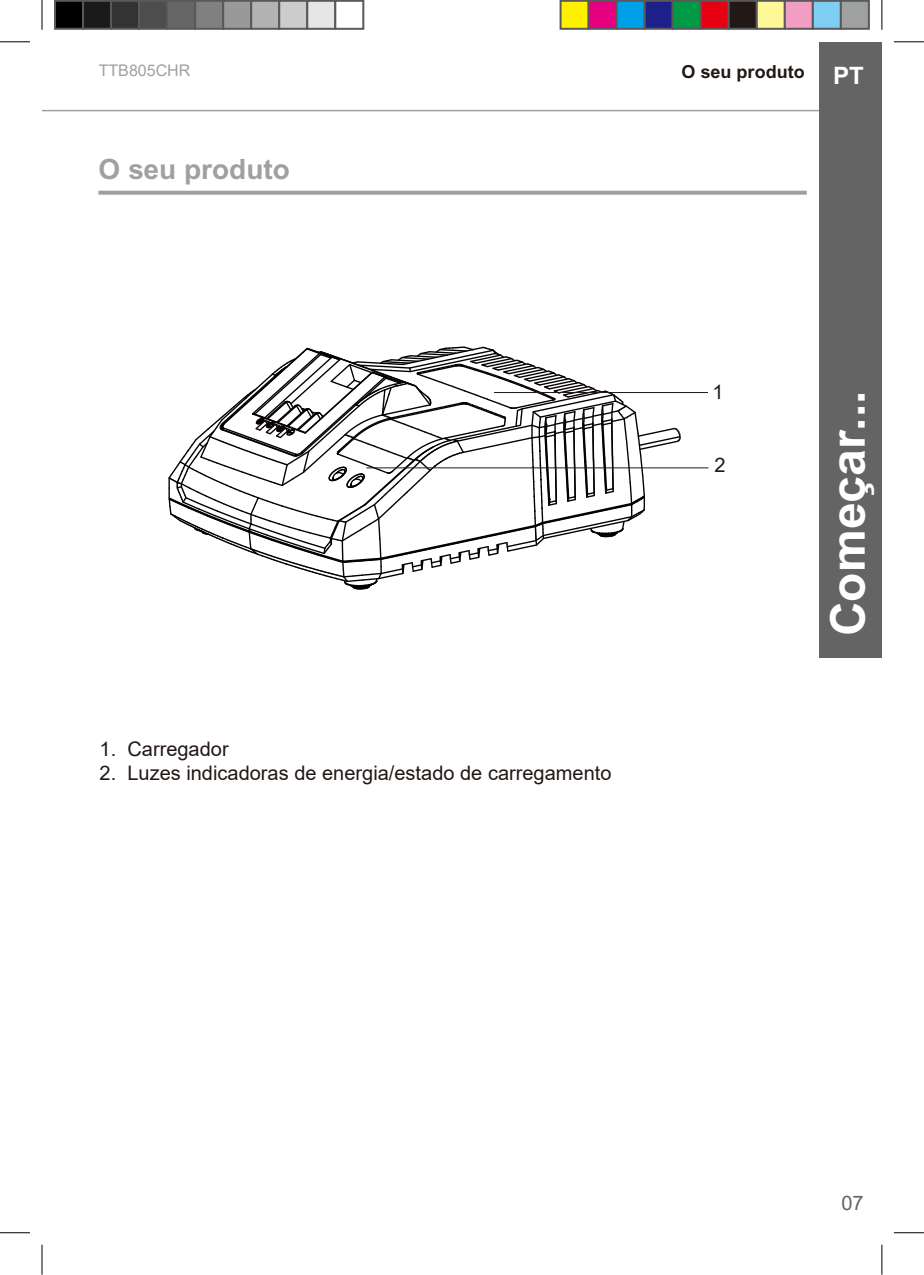
<style>
.page{position:relative;width:924px;height:1275px;background:#fff}
.page>*{position:absolute;margin:0;border:0;box-sizing:border-box;transform-origin:0 0}
.t1{font:700 48px "Arial";color:#fff}
.t2{font:700 28px "Arial";color:#9fa0a0}
.t3{font:20px "Arial";color:#221815}
.t4{font:20px "Arial";color:#656464}
.t5{font:700 18px "Arial";color:#221815}
.t6{font:16px "Arial";color:#9fa0a0}
.s1{font-size:24px;color:#fff}
</style>
<div class="page">
<hr style="left:42px;top:110px;width:777px;height:1px;background:#9fa0a0">
<div style="left:818px;top:42px;width:63px;height:615px;background:#656464"></div>
<hr style="left:0;top:41px;width:30px;height:1px;background:#000">
<hr style="left:893px;top:41px;width:30px;height:1px;background:#000">
<hr style="left:0;top:1232px;width:30px;height:1px;background:#000">
<hr style="left:893px;top:1232px;width:30px;height:1px;background:#000">
<hr style="left:42px;top:0;width:1px;height:30px;background:#000">
<hr style="left:42px;top:1244px;width:1px;height:30px;background:#000">
<hr style="left:881px;top:0;width:1px;height:30px;background:#000">
<hr style="left:881px;top:1244px;width:1px;height:30px;background:#000">
<div style="left:55px;top:1px;width:28px;height:28px;background:#000"></div>
<div style="left:54px;top:0;width:30px;height:30px;border:2px solid #595959"></div>
<div style="left:83px;top:1px;width:28px;height:28px;background:#1a1a1a"></div>
<div style="left:82px;top:0;width:30px;height:30px;border:2px solid #595959"></div>
<div style="left:111px;top:1px;width:28px;height:28px;background:#333"></div>
<div style="left:110px;top:0;width:30px;height:30px;border:2px solid #595959"></div>
<div style="left:139px;top:1px;width:28px;height:28px;background:#4d4d4d"></div>
<div style="left:138px;top:0;width:30px;height:30px;border:2px solid #595959"></div>
<div style="left:167px;top:1px;width:28px;height:28px;background:#666"></div>
<div style="left:166px;top:0;width:30px;height:30px;border:2px solid #595959"></div>
<div style="left:195px;top:1px;width:28px;height:28px;background:#808080"></div>
<div style="left:194px;top:0;width:30px;height:30px;border:2px solid #595959"></div>
<div style="left:223px;top:1px;width:28px;height:28px;background:#999"></div>
<div style="left:222px;top:0;width:30px;height:30px;border:2px solid #595959"></div>
<div style="left:251px;top:1px;width:28px;height:28px;background:#b3b3b3"></div>
<div style="left:250px;top:0;width:30px;height:30px;border:2px solid #595959"></div>
<div style="left:279px;top:1px;width:28px;height:28px;background:#ccc"></div>
<div style="left:278px;top:0;width:30px;height:30px;border:2px solid #595959"></div>
<div style="left:307px;top:1px;width:28px;height:28px;background:#e6e6e6"></div>
<div style="left:306px;top:0;width:30px;height:30px;border:2px solid #595959"></div>
<div style="left:334px;top:0;width:30px;height:30px;border:2px solid #595959"></div>
<div style="left:560px;top:1px;width:28px;height:28px;background:#fff100"></div>
<div style="left:559px;top:0;width:30px;height:30px;border:2px solid #595959"></div>
<div style="left:588px;top:1px;width:28px;height:28px;background:#e4007f"></div>
<div style="left:587px;top:0;width:30px;height:30px;border:2px solid #595959"></div>
<div style="left:616px;top:1px;width:28px;height:28px;background:#00a0e9"></div>
<div style="left:615px;top:0;width:30px;height:30px;border:2px solid #595959"></div>
<div style="left:644px;top:1px;width:28px;height:28px;background:#1d2088"></div>
<div style="left:643px;top:0;width:30px;height:30px;border:2px solid #595959"></div>
<div style="left:672px;top:1px;width:28px;height:28px;background:#094"></div>
<div style="left:671px;top:0;width:30px;height:30px;border:2px solid #595959"></div>
<div style="left:700px;top:1px;width:28px;height:28px;background:#e60012"></div>
<div style="left:699px;top:0;width:30px;height:30px;border:2px solid #595959"></div>
<div style="left:728px;top:1px;width:28px;height:28px;background:#221815"></div>
<div style="left:727px;top:0;width:30px;height:30px;border:2px solid #595959"></div>
<div style="left:756px;top:1px;width:28px;height:28px;background:#fff899"></div>
<div style="left:755px;top:0;width:30px;height:30px;border:2px solid #595959"></div>
<div style="left:784px;top:1px;width:28px;height:28px;background:#f19ec2"></div>
<div style="left:783px;top:0;width:30px;height:30px;border:2px solid #595959"></div>
<div style="left:812px;top:1px;width:28px;height:28px;background:#7ecef4"></div>
<div style="left:811px;top:0;width:30px;height:30px;border:2px solid #595959"></div>
<div style="left:840px;top:1px;width:28px;height:28px;background:#9fa0a0"></div>
<div style="left:839px;top:0;width:30px;height:30px;border:2px solid #595959"></div>
<svg style="left:98px;top:191px;width:708px;height:4px;background:#a6a7a7"></svg>
<svg style="left:168px;top:346px;width:513px;height:243px"></svg>
<hr style="left:494px;top:392px;width:213px;height:1px;background:#221815">
<hr style="left:366px;top:467px;width:342px;height:1px;background:#221815">
<p class="t6" style="left:99px;top:59px;width:93px">TTB805CHR</p>
<h2 class="t2" style="left:98px;top:153px;width:193px">O seu produto</h2>
<p class="t5" style="left:681px;top:61px;width:184px">O seu produto <span class="s1">PT</span></p>
<p class="t3" style="left:712px;top:378px;width:13px">1</p>
<p class="t3" style="left:714px;top:451px;width:13px">2</p>
<p class="t3" style="left:100px;top:735px;width:130px">1. Carregador</p>
<p class="t3" style="left:100px;top:759px;width:513px">2. Luzes indicadoras de energia/estado de carregamento</p>
<h1 class="t1" style="left:819px;top:636px;width:247px;rotate:-90deg">Começar...</h1>
<p class="t4" style="left:841px;top:1189px;width:24px">07</p>
</div>
